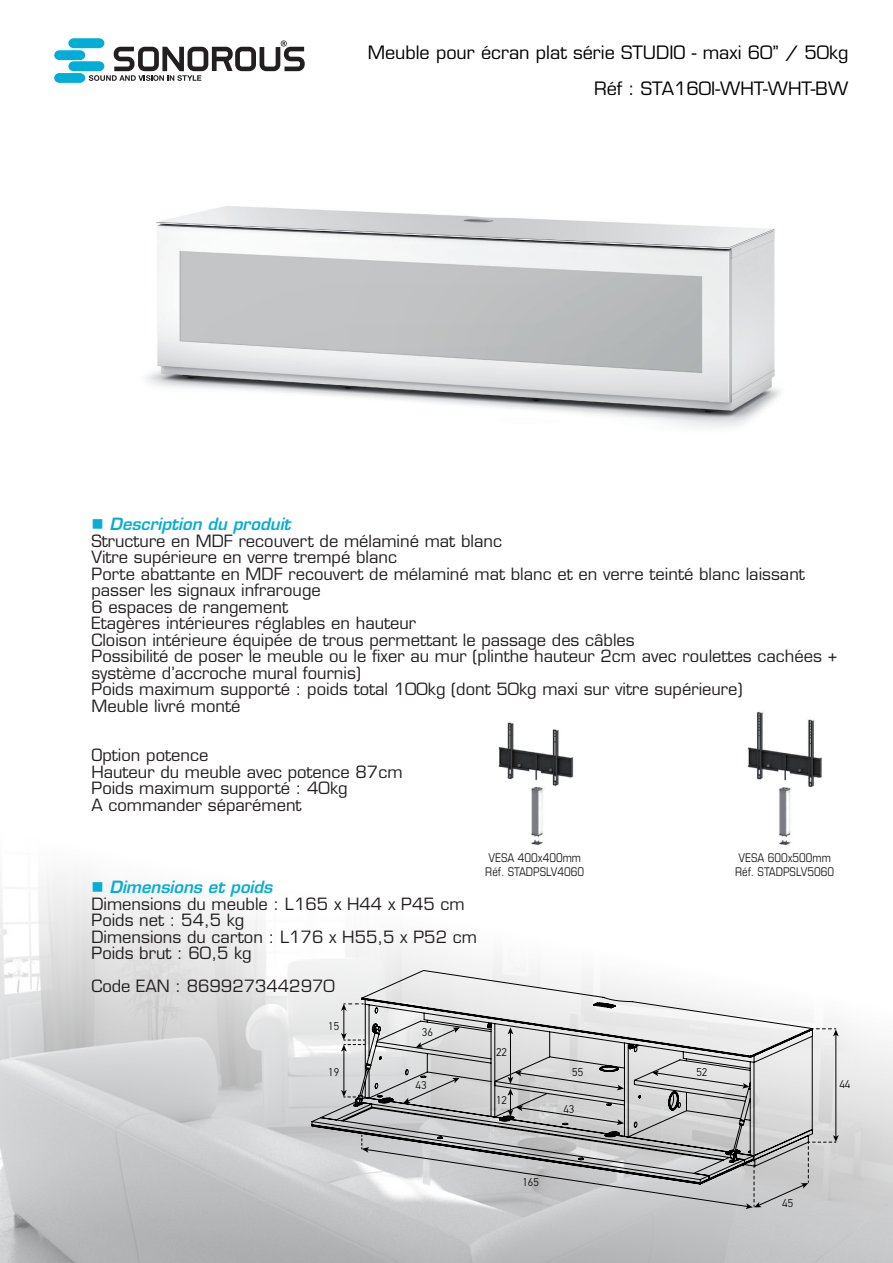
<style>
.page{position:relative;width:893px;height:1263px;background:#fff}
.page>*{position:absolute;margin:0;border:0;box-sizing:border-box;transform-origin:0 0}
.t1{font:18px/36px "Eurostile LT";color:#000;text-align:right}
.t2{font:16.5px/16.5px "Eurostile LT";color:#231f20}
.t3{font:condensed 12px/14.4px "Eurostile LT Std";color:#231f20}
.t4{font:300 11.25px "PF Din Text Pro";color:#000}
.s1{color:#06add4}
.s2{font-weight:600;font-style:italic;color:#06add4}
</style>
<div class="page">
<svg style="left:54px;top:38px;width:251px;height:45px"></svg>
<img style="left:147px;top:206px;width:634px;height:222px">
<img style="left:498px;top:720px;width:78px;height:129px">
<img style="left:745px;top:710px;width:78px;height:138px">
<svg style="left:311px;top:969px;width:502px;height:216px"></svg>
<hr style="left:344px;top:1049px;width:1px;height:43px;background:#000">
<svg style="left:341px;top:1090px;width:24px;height:7px"></svg>
<svg style="left:341px;top:1003px;width:24px;height:48px"></svg>
<hr style="left:835px;top:1034px;width:1px;height:103px;background:#000">
<svg style="left:812px;top:1028px;width:27px;height:8px"></svg>
<svg style="left:361px;top:1135px;width:478px;height:74px;background:#b9babb"></svg>
<svg style="left:416px;top:1027px;width:44px;height:21px"></svg>
<svg style="left:403px;top:1078px;width:57px;height:25px"></svg>
<svg style="left:652px;top:1070px;width:97px;height:19px;background:#cbcbcb"></svg>
<hr style="left:510px;top:1032px;width:1px;height:47px;background:#000">
<svg style="left:508px;top:1027px;width:5px;height:7px"></svg>
<svg style="left:508px;top:1070px;width:116px;height:55px;background:#b9b9ba"></svg>
<p class="t1" style="left:368px;top:34px;width:482px">Meuble pour écran plat série STUDIO - maxi 60’’ / 50kg<br>Réf : STA160I-WHT-WHT-BW</p>
<p class="t2" style="left:91px;top:516px;width:747px"><span class="s1">■</span> <span class="s2">Description du produit<br></span>Structure en MDF recouvert de mélaminé mat blanc<br>Vitre supérieure en verre trempé blanc<br>Porte abattante en MDF recouvert de mélaminé mat blanc et en verre teinté blanc laissant passer les signaux infrarouge<br>6 espaces de rangement<br>Etagères intérieures réglables en hauteur<br>Cloison intérieure équipée de trous permettant le passage des câbles<br>Possibilité de poser le meuble ou le fixer au mur (plinthe hauteur 2cm avec roulettes cachées + système d’accroche mural fournis)<br>Poids maximum supporté : poids total 100kg (dont 50kg maxi sur vitre supérieure)<br>Meuble livré monté</p>
<p class="t2" style="left:91px;top:747px;width:313px">Option potence<br>Hauteur du meuble avec potence 87cm<br>Poids maximum supporté : 40kg<br>A commander séparément</p>
<p class="t2" style="left:91px;top:879px;width:387px"><span class="s1">■</span> <span class="s2">Dimensions et poids<br></span>Dimensions du meuble : L165 x H44 x P45 cm<br>Poids net : 54,5 kg<br>Dimensions du carton : L176 x H55,5 x P52 cm<br>Poids brut : 60,5 kg</p>
<p class="t2" style="left:91px;top:978px;width:245px">Code EAN : 8699273442970</p>
<p class="t3" style="left:485px;top:850px;width:100px">VESA 400x400mm<br>Réf. STADPSLV4060</p>
<p class="t3" style="left:735px;top:850px;width:100px">VESA 600x500mm<br>Réf. STADPSLV5060</p>
<p class="t4" style="left:328px;top:1020px;width:12px">15</p>
<p class="t4" style="left:328px;top:1066px;width:12px">19</p>
<p class="t4" style="left:422px;top:1026px;width:12px">36</p>
<p class="t4" style="left:416px;top:1079px;width:12px">43</p>
<p class="t4" style="left:496px;top:1045px;width:12px">22</p>
<p class="t4" style="left:496px;top:1093px;width:12px">12</p>
<p class="t4" style="left:572px;top:1066px;width:12px">55</p>
<p class="t4" style="left:696px;top:1066px;width:12px">52</p>
<p class="t4" style="left:563px;top:1103px;width:12px">43</p>
<p class="t4" style="left:839px;top:1078px;width:12px">44</p>
<p class="t4" style="left:522px;top:1176px;width:18px">165</p>
<p class="t4" style="left:782px;top:1197px;width:12px">45</p>
</div>
